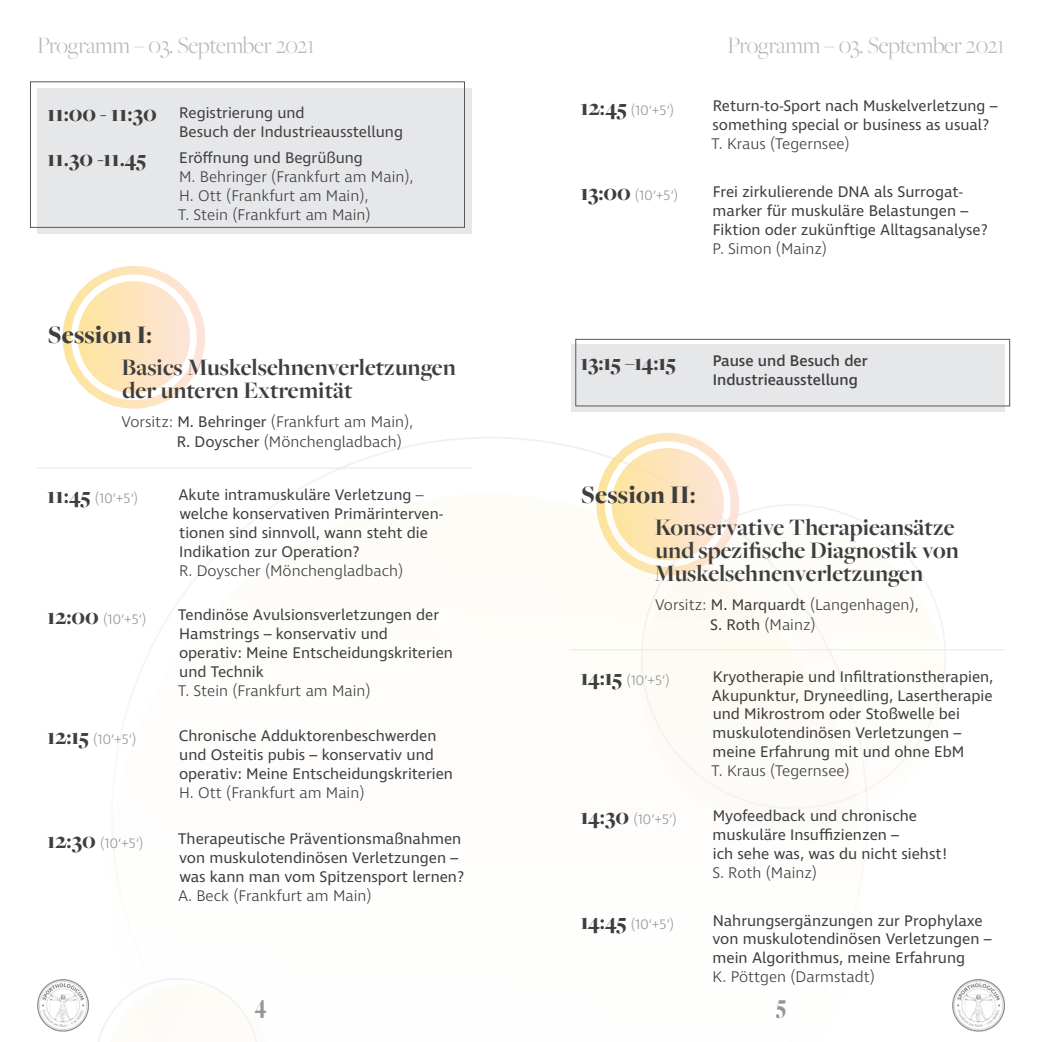
<style>
.page{position:relative;width:1042px;height:1042px;background:#fff}
.page>*{position:absolute;margin:0;border:0;box-sizing:border-box;transform-origin:0 0}
.t1{font:900 26.43px "Freight Big Pro";color:#939598;scale:.86 1}
.Tabelle{font:900 26.25px "Freight Big Pro";color:#3e3e3f}
.Tabelle-2{font:700 24.5px/22.8px "Freight Big Pro";color:#3e3e3f}
.t2{font:300 24.5px "Freight Big Pro";letter-spacing:-.01em;color:#b8b7b2}
.Tabelle-3{font:900 22.75px "Freight Big Pro";color:#3e3e3f}
.Tabelle-4{font:15.75px/18.9px "Ingra";color:#3e3e3f}
.Tabelle-5{font:300 15.75px/18.9px "Ingra";color:#3e3e3f}
.Tabelle-6{font:500 15.75px/18.9px "Ingra";color:#3e3e3f}
.Tabelle-7{font:300 14px "Ingra";color:#939598}
.s1{font-weight:400}
.s2{font-family:"Freight Big Pro";font-weight:900;font-size:22.75px;color:#3e3e3f}
.s3{font-weight:300}
</style>
<div class="page">
<svg style="left:67px;top:392px;width:670px;height:259px"></svg>
<svg style="left:622px;top:485px;width:324px;height:327px"></svg>
<svg style="left:98px;top:978px;width:159px;height:64px"></svg>
<img style="left:37px;top:979px;width:52px;height:53px">
<img style="left:953px;top:979px;width:51px;height:53px">
<div style="left:596px;top:433px;width:143px;height:142px;border:9px solid #fff;border-radius:50%"></div>
<div style="left:611px;top:448px;width:113px;height:112px;background:linear-gradient(to right,#fde59e,#fde4d9);border-radius:50%"></div>
<div style="left:571px;top:345px;width:434px;height:67px;background:#e6e7e9"></div>
<div style="left:575px;top:339px;width:435px;height:67px;border:1px solid #57585a"></div>
<hr style="left:570px;top:649px;width:134px;height:1px;background:#e6e7e9">
<hr style="left:704px;top:649px;width:301px;height:1px;background:#e6e7e9">
<div style="left:63px;top:266px;width:142px;height:143px;border:9px solid #fff;border-radius:50%"></div>
<div style="left:78px;top:281px;width:112px;height:112px;background:linear-gradient(to right,#fde49d,#fde4d9);border-radius:50%"></div>
<div style="left:37px;top:89px;width:434px;height:145px;background:#e6e7e9"></div>
<div style="left:30px;top:81px;width:435px;height:147px;border:1px solid #57585a"></div>
<hr style="left:37px;top:468px;width:134px;height:1px;background:#e6e7e9">
<hr style="left:171px;top:468px;width:300px;height:1px;background:#e6e7e9">
<h3 class="t2" style="left:37px;top:29px;width:279px">Programm – 03. September 2021</h3>
<h3 class="t2" style="left:727px;top:29px;width:279px">Programm – 03. September 2021</h3>
<p class="Tabelle-3" style="left:47px;top:99px;width:111px">11:00 - 11:30</p>
<p class="Tabelle-4" style="left:179px;top:104px;width:225px">Registrierung und<br>Besuch der Industrieausstellung</p>
<p class="Tabelle-3" style="left:47px;top:144px;width:101px">11.30 -11.45</p>
<p class="Tabelle-4" style="left:179px;top:149px;width:185px">Eröffnung und Begrüßung</p>
<p class="Tabelle-5" style="left:178px;top:168px;width:237px">M. Behringer (Frankfurt am Main),<br>H. Ott (Frankfurt am Main),<br>T. Stein (Frankfurt am Main)</p>
<p class="Tabelle" style="left:48px;top:317px;width:106px">Session I:</p>
<p class="Tabelle-2" style="left:121px;top:356px;width:336px">Basics Muskelsehnenverletzungen der unteren Extremität</p>
<p class="Tabelle-5" style="left:122px;top:413px;width:293px">Vorsitz: <span class="s1">M. Behringer</span> (Frankfurt am Main),</p>
<p class="Tabelle-5" style="left:177px;top:433px;width:227px"><span class="s1">R. Doyscher</span> (Mönchengladbach)</p>
<p class="Tabelle-7" style="left:47px;top:490px;width:93px"><span class="s2">11:45</span> (10‘+5‘)</p>
<p class="Tabelle-4" style="left:178px;top:486px;width:266px">Akute intramuskuläre Verletzung <span class="s3">– </span>welche konservativen Primärinterven&shy;tionen sind sinnvoll, wann steht die Indikation zur Operation?<br><span class="s3">R. Doyscher (Mönchengladbach)</span></p>
<p class="Tabelle-7" style="left:47px;top:610px;width:101px"><span class="s2">12:00</span> (10‘+5‘)</p>
<p class="Tabelle-4" style="left:178px;top:606px;width:262px">Tendinöse Avulsionsverletzungen der<br>Hamstrings – konservativ und</p>
<p class="Tabelle-4" style="left:179px;top:644px;width:275px">operativ: Meine Entscheidungskriterien und Technik</p>
<p class="Tabelle-5" style="left:178px;top:682px;width:194px">T. Stein (Frankfurt am Main)</p>
<p class="Tabelle-7" style="left:47px;top:731px;width:91px"><span class="s2">12:15</span> (10‘+5‘)</p>
<p class="Tabelle-4" style="left:179px;top:727px;width:259px">Chronische Adduktorenbeschwerden und Osteitis pubis – konservativ und</p>
<p class="Tabelle-4" style="left:179px;top:765px;width:275px">operativ: Meine Entscheidungskriterien</p>
<p class="Tabelle-5" style="left:179px;top:784px;width:187px">H. Ott (Frankfurt am Main)</p>
<p class="Tabelle-7" style="left:47px;top:834px;width:98px"><span class="s2">12:30</span> (10‘+5‘)</p>
<p class="Tabelle-4" style="left:178px;top:830px;width:287px">Therapeutische Präventionsmaßnahmen von muskulotendinösen Verletzungen – was kann man vom Spitzensport lernen?</p>
<p class="Tabelle-5" style="left:178px;top:887px;width:195px">A. Beck (Frankfurt am Main)</p>
<p class="Tabelle-7" style="left:580px;top:101px;width:95px"><span class="s2">12:45</span> (10‘+5‘)</p>
<p class="Tabelle-4" style="left:712px;top:97px;width:287px">Return-to-Sport nach Muskelverletzung – something special or business as usual?</p>
<p class="Tabelle-5" style="left:711px;top:135px;width:140px">T. Kraus (Tegernsee)</p>
<p class="Tabelle-7" style="left:580px;top:187px;width:99px"><span class="s2">13:00</span> (10‘+5‘)</p>
<p class="Tabelle-4" style="left:712px;top:183px;width:277px">Frei zirkulierende DNA als Surrogat&shy;marker für muskuläre Belastungen –<br>Fiktion oder zukünftige Alltagsanalyse?</p>
<p class="Tabelle-5" style="left:712px;top:240px;width:116px">P. Simon (Mainz)</p>
<p class="Tabelle-3" style="left:580px;top:347px;width:97px">13:15 –14:15</p>
<p class="Tabelle-6" style="left:713px;top:352px;width:156px">Pause und Besuch der<br>Industrieausstellung</p>
<p class="Tabelle" style="left:581px;top:477px;width:116px">Session II:</p>
<p class="Tabelle-2" style="left:654px;top:515px;width:306px">Konservative Therapieansätze und spezifische Diagnostik von<br>Muskelsehnenverletzungen</p>
<p class="Tabelle-5" style="left:655px;top:595px;width:265px">Vorsitz: <span class="s1">M. Marquardt</span> (Langenhagen),</p>
<p class="Tabelle-5" style="left:710px;top:616px;width:107px"><span class="s1">S. Roth</span> (Mainz)</p>
<p class="Tabelle-7" style="left:580px;top:671px;width:91px"><span class="s2">14:15</span> (10‘+5‘)</p>
<p class="Tabelle-4" style="left:712px;top:668px;width:283px">Kryotherapie und Infiltrationstherapien, Akupunktur, Dryneedling, Lasertherapie und Mikrostrom oder Stoßwelle bei muskulotendinösen Verletzungen – meine Erfahrung mit und ohne EbM</p>
<p class="Tabelle-5" style="left:711px;top:762px;width:140px">T. Kraus (Tegernsee)</p>
<p class="Tabelle-7" style="left:580px;top:811px;width:98px"><span class="s2">14:30</span> (10‘+5‘)</p>
<p class="Tabelle-4" style="left:712px;top:807px;width:236px">Myofeedback und chronische muskuläre Insuffizienzen –<br>ich sehe was, was du nicht siehst!</p>
<p class="Tabelle-5" style="left:712px;top:864px;width:106px">S. Roth (Mainz)</p>
<p class="Tabelle-7" style="left:580px;top:915px;width:95px"><span class="s2">14:45</span> (10‘+5‘)</p>
<p class="Tabelle-4" style="left:712px;top:911px;width:281px">Nahrungsergänzungen zur Prophylaxe von muskulotendinösen Verletzungen – mein Algorithmus, meine Erfahrung</p>
<p class="Tabelle-5" style="left:712px;top:968px;width:164px">K. Pöttgen (Darmstadt)</p>
<h1 class="t1" style="left:254px;top:987px;width:16px">4</h1>
<h1 class="t1" style="left:776px;top:987px;width:13px">5</h1>
</div>
